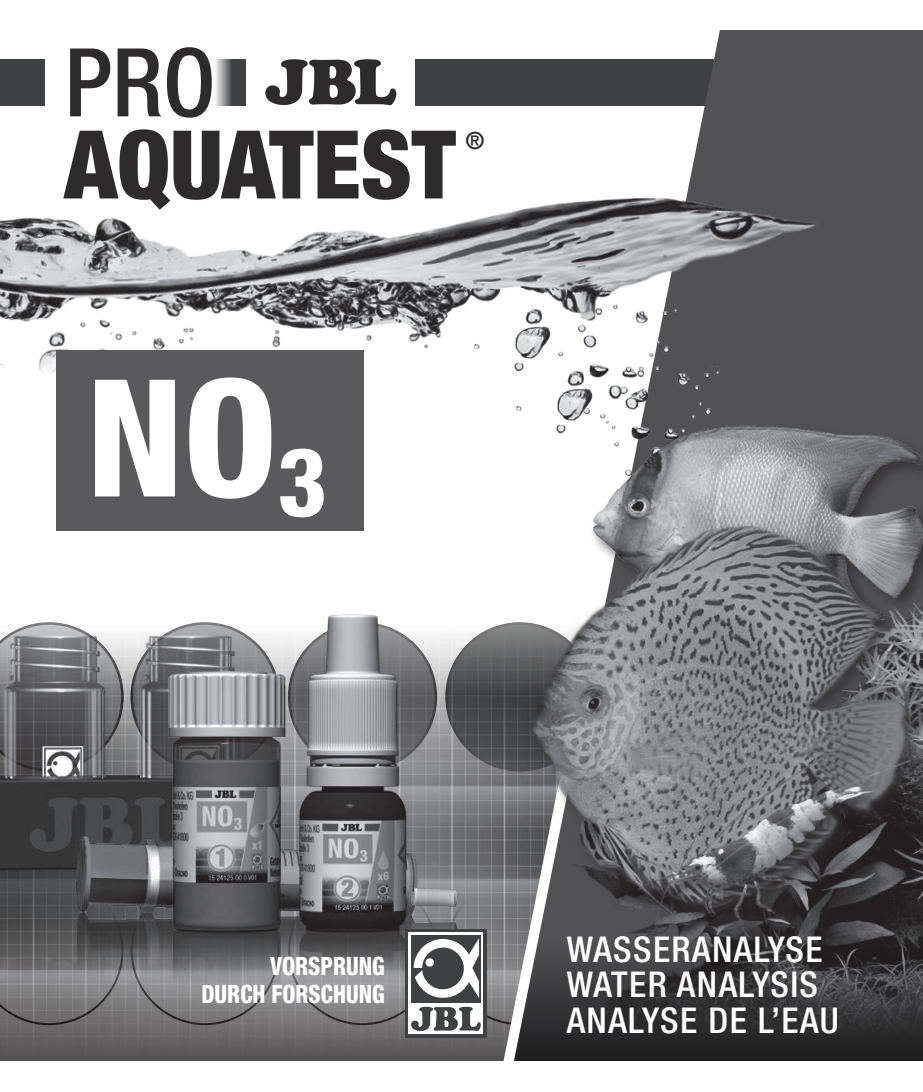
<style>
.page{position:relative;width:923px;height:1092px;background:#fff}
.page>*{position:absolute;margin:0;border:0;box-sizing:border-box;transform-origin:0 0}
.t1{font:800 condensed 163.45px "Helvetica Neue LT Pro";color:#fff}
.t2{font:900 condensed 94.85px "Helvetica Neue LT Pro";color:#2e2b2c}
.t3{font:500 condensed 94.85px "Helvetica Neue LT Pro";color:#2e2b2c}
.t4{font:500 condensed 35.7px/35.7px "Helvetica Neue LT Std";letter-spacing:.04em;color:#fff}
.t5{font:800 condensed 25.2px/27.7px "Helvetica Neue LT Std";color:#fff;text-align:right;scale:.9 1}
.t6{font:500 condensed 23.8px "Helvetica Neue LT Std";color:#2e2b2c}
</style>
<div class="page">
<img style="left:0;top:1042px;width:476px;height:16px">
<div style="left:270px;top:59px;width:604px;height:47px;background:#404142"></div>
<svg style="left:215px;top:59px;width:31px;height:47px"></svg>
<div style="left:247px;top:58px;width:168px;height:49px;background:#fff"></div>
<svg style="left:265px;top:59px;width:131px;height:46px"></svg>
<div style="left:0;top:59px;width:44px;height:47px;background:#404142"></div>
<div style="left:701px;top:30px;width:222px;height:373px;background:#525254"></div>
<svg style="left:514px;top:967px;width:409px;height:94px;background:#303032"></svg>
<img style="left:0;top:122px;width:820px;height:281px">
<img style="left:777px;top:403px;width:146px;height:107px">
<img style="left:777px;top:510px;width:146px;height:226px">
<div style="left:577px;top:736px;width:346px;height:231px;background:#2e2b2c;opacity:.75"></div>
<img style="left:777px;top:690px;width:133px;height:261px">
<img style="left:0;top:291px;width:777px;height:751px">
<img style="left:362px;top:595px;width:69px;height:398px">
<img style="left:141px;top:595px;width:221px;height:398px">
<div style="left:405px;top:928px;width:82px;height:109px;background:#404142"></div>
<svg style="left:408px;top:932px;width:75px;height:101px"></svg>
<div style="left:411px;top:935px;width:69px;height:67px;background:#404142"></div>
<svg style="left:413px;top:938px;width:66px;height:60px"></svg>
<svg style="left:411px;top:1006px;width:70px;height:25px"></svg>
<h2 class="t3" style="left:64px;top:26px;width:153px">PRO</h2>
<h2 class="t2" style="left:64px;top:106px;width:393px">AQUATEST</h2>
<p class="t6" style="left:465px;top:127px;width:21px">®</p>
<h1 class="t1" style="left:87px;top:337px;width:242px">NO<sub>3</sub></h1>
<p class="t5" style="left:202px;top:952px;width:205px">VORSPRUNG<br>DURCH FORSCHUNG</p>
<p class="t4" style="left:566px;top:930px;width:274px">WASSERANALYSE<br>WATER ANALYSIS<br>ANALYSE DE L’EAU</p>
</div>
